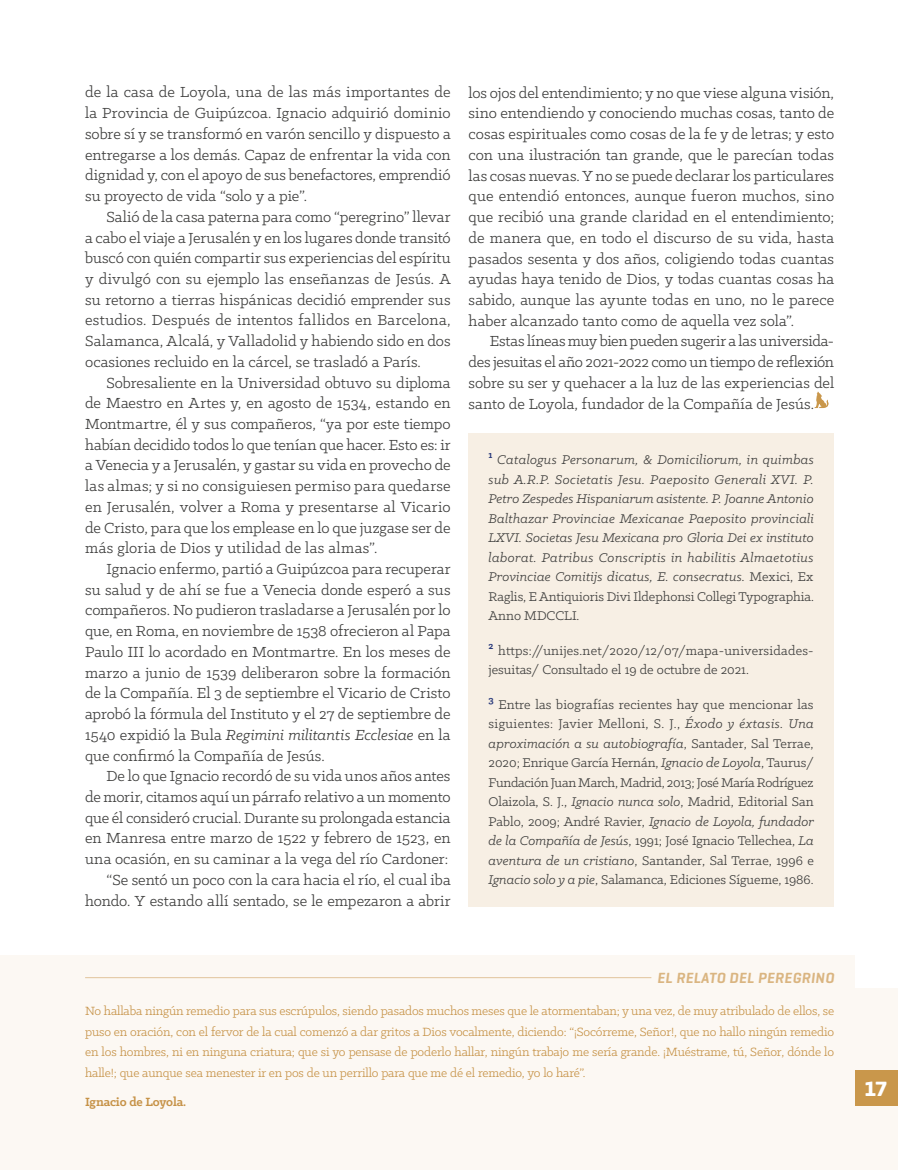
<style>
.page{position:relative;width:898px;height:1170px;background:#fff}
.page>*{position:absolute;margin:0;border:0;box-sizing:border-box;transform-origin:0 0}
.t1{font:700 21px "Geogrotesque";color:#fff}
.t2{font:16.5px/20.7px "Klinic Slab";color:#3c3c3b;text-align:justify}
.t3{font:italic 600 15px "Geogrotesque";letter-spacing:.025em;color:#dab581}
.t4{font:14.25px/19.5px "Klinic Slab";color:#3c3c3b}
.t5{font:italic 14.25px/19.5px "Klinic Slab";letter-spacing:.01em;color:#3c3c3b;text-align:justify}
.t6{font:13.5px/20.7px "Klinic Slab";letter-spacing:-.01em;color:#c9974b;text-align:justify}
.t7{font:700 13.5px "Klinic Slab";letter-spacing:-.01em;color:#c9974b}
.s1{font-style:italic}
.s2{font-style:normal}
</style>
<div class="page">
<div style="left:0;top:955px;width:897px;height:214px;background:#fcf8f3"></div>
<hr style="left:85px;top:977px;width:566px;height:1px;background:#e4caa4">
<div style="left:855px;top:943px;width:42px;height:44px;background:#fff"></div>
<div style="left:854px;top:1070px;width:43px;height:36px;background:#c9974b"></div>
<div style="left:468px;top:433px;width:365px;height:473px;background:#f7efe4"></div>
<svg style="left:814px;top:391px;width:14px;height:17px"></svg>
<p class="t2" style="left:85px;top:82px;width:367px">de la casa de Loyola, una de las más importantes de la Provincia de Guipúzcoa. Ignacio adquirió dominio sobre sí y se transformó en varón sencillo y dispuesto a entregarse a los demás. Capaz de enfrentar la vida con dignidad y, con el apoyo de sus benefactores, emprendió su proyecto de vida “solo y a pie”.</p>
<p class="t2" style="left:85px;top:206px;width:367px;text-indent:21px">Salió de la casa paterna para como “peregrino” llevar a cabo el viaje a Jerusalén y en los lugares donde transitó buscó con quién compartir sus experiencias del espíritu y divulgó con su ejemplo las enseñanzas de Jesús. A su retorno a tierras hispánicas decidió emprender sus estudios. Después de intentos fallidos en Barcelona, Salamanca, Alcalá, y Valladolid y habiendo sido en dos ocasiones recluido en la cárcel, se trasladó a París.</p>
<p class="t2" style="left:85px;top:371px;width:367px;text-indent:21px">Sobresaliente en la Universidad obtuvo su diploma de Maestro en Artes y, en agosto de 1534, estando en Montmartre, él y sus compañeros, “ya por este tiempo habían decidido todos lo que tenían que hacer. Esto es: ir a Venecia y a Jerusalén, y gastar su vida en provecho de las almas; y si no consiguiesen permiso para quedarse en Jerusalén, volver a Roma y presentarse al Vicario de Cristo, para que los emplease en lo que juzgase ser de más gloria de Dios y utilidad de las almas”.</p>
<p class="t2" style="left:85px;top:558px;width:367px;text-indent:21px">Ignacio enfermo, partió a Guipúzcoa para recuperar su salud y de ahí se fue a Venecia donde esperó a sus compañeros. No pudieron trasladarse a Jerusalén por lo que, en Roma, en noviembre de 1538 ofrecieron al Papa Paulo III lo acordado en Montmartre. En los meses de marzo a junio de 1539 deliberaron sobre la formación de la Compañía. El 3 de septiembre el Vicario de Cristo aprobó la fórmula del Instituto y el 27 de septiembre de 1540 expidió la Bula <span class="s1">Regimini militantis Ecclesiae</span> en la que confirmó la Compañía de Jesús.</p>
<p class="t2" style="left:85px;top:765px;width:367px;text-align:right">De lo que Ignacio recordó de su vida unos años antes<br>de morir, citamos aquí un párrafo relativo a un momento que él consideró crucial. Durante su prolongada estancia en Manresa entre marzo de 1522 y febrero de 1523, en una ocasión, en su caminar a la vega del río Cardoner: “Se sentó un poco con la cara hacia el río, el cual iba hondo. Y estando allí sentado, se le empezaron a abrir</p>
<p class="t2" style="left:468px;top:82px;width:367px">los ojos del entendimiento; y no que viese alguna visión, sino entendiendo y conociendo muchas cosas, tanto de cosas espirituales como cosas de la fe y de letras; y esto con una ilustración tan grande, que le parecían todas las cosas nuevas. Y no se puede declarar los particulares que entendió entonces, aunque fueron muchos, sino que recibió una grande claridad en el entendimiento; de manera que, en todo el discurso de su vida, hasta pasados sesenta y dos años, coligiendo todas cuantas ayudas haya tenido de Dios, y todas cuantas cosas ha sabido, aunque las ayunte todas en uno, no le parece haber alcanzado tanto como de aquella vez sola”.</p>
<p class="t2" style="left:468px;top:330px;width:367px;text-indent:21px">Estas líneas muy bien pueden sugerir a las universida&shy;des jesuitas el año 2021-2022 como un tiempo de reflexión sobre su ser y quehacer a la luz de las experiencias del santo de Loyola, fundador de la Compañía de Jesús.</p>
<p class="t5" style="left:488px;top:450px;width:327px"><sup>1</sup> Catalogus Personarum, &amp; Domiciliorum, in quimbas sub A.R.P. Societatis Jesu. Paeposito Generali XVI. P.<br>Petro Zespedes Hispaniarum asistente. P. Joanne Antonio Balthazar Provinciae Mexicanae Paeposito provinciali LXVI. Societas Jesu Mexicana pro Gloria Dei ex instituto laborat. Patribus Conscriptis in habilitis Almaetotius Provinciae Comitijs dicatus, E. consecratus. <span class="s2">Mexici, Ex Raglis, E Antiquioris Divi Ildephonsi Collegi Typographia.<br>Anno MDCCLI.</span></p>
<p class="t4" style="left:488px;top:640px;width:326px"><sup>2</sup> https://unijes.net/2020/12/07/mapa-universidades&shy;jesuitas/ Consultado el 19 de octubre de 2021.</p>
<p class="t4" style="left:488px;top:694px;width:327px;text-align:justify"><sup>3</sup> Entre las biografías recientes hay que mencionar las siguientes: Javier Melloni, S. J., <span class="s1">Éxodo y éxtasis. Una aproximación a su autobiografía</span>, Santader, Sal Terrae, 2020; Enrique García Hernán, <span class="s1">Ignacio de Loyola</span>, Taurus/ Fundación Juan March, Madrid, 2013; José María Rodríguez Olaizola, S. J., <span class="s1">Ignacio nunca solo</span>, Madrid, Editorial San Pablo, 2009; André Ravier, <span class="s1">Ignacio de Loyola, fundador de la Compañía de Jesús</span>, 1991; José Ignacio Tellechea, <span class="s1">La aventura de un cristiano</span>, Santander, Sal Terrae, 1996 e <span class="s1">Ignacio solo y a pie</span>, Salamanca, Ediciones Sígueme, 1986.</p>
<p class="t3" style="left:657px;top:968px;width:178px">EL RELATO DEL PEREGRINO</p>
<p class="t6" style="left:85px;top:1000px;width:750px">No hallaba ningún remedio para sus escrúpulos, siendo pasados muchos meses que le atormentaban; y una vez, de muy atribulado de ellos, se puso en oración, con el fervor de la cual comenzó a dar gritos a Dios vocalmente, diciendo: “¡Socórreme, Señor!, que no hallo ningún remedio en los hombres, ni en ninguna criatura; que si yo pensase de poderlo hallar, ningún trabajo me sería grande. ¡Muéstrame, tú, Señor, dónde lo halle!; que aunque sea menester ir en pos de un perrillo para que me dé el remedio, yo lo haré”.</p>
<p class="t7" style="left:85px;top:1093px;width:102px">Ignacio de Loyola.</p>
<p class="t1" style="left:864px;top:1075px;width:24px">17</p>
</div>
